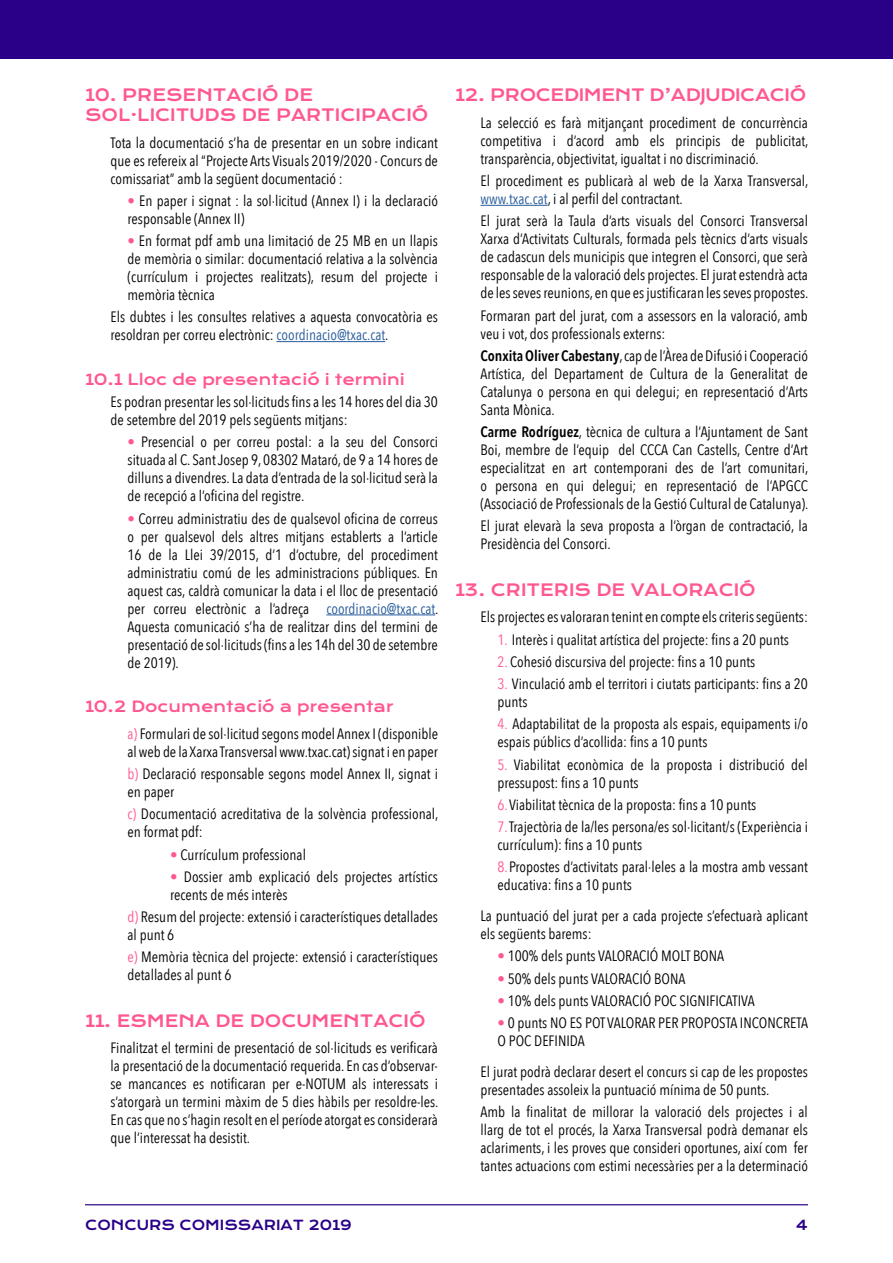
<style>
.page{position:relative;width:893px;height:1263px;background:#fff}
.page>*{position:absolute;margin:0;border:0;box-sizing:border-box;transform-origin:0 0}
.t1{font:16.5px/19.8px "Krona One";color:#ff5791}
.t2{font:16.5px "Krona One";letter-spacing:-.02em;color:#ff5791}
.t3{font:15px/18px "Avenir Next Condensed";color:#000}
.t4{font:15px "Krona One";color:#ff5791}
.t5{font:13.5px "Krona One";color:#290087}
.s1{color:#ff5791}
.s2{color:#275b9b}
.s3{font-weight:600}
</style>
<div class="page">
<hr style="left:85px;top:1204px;width:723px;height:1px;background:#290087">
<div style="left:0;top:0;width:893px;height:59px;background:#290087"></div>
<hr style="left:276px;top:341px;width:109px;height:1px;background:#275b9b">
<hr style="left:326px;top:614px;width:109px;height:1px;background:#275b9b">
<hr style="left:480px;top:205px;width:68px;height:1px;background:#275b9b">
<p class="t1" style="left:85px;top:85px;width:345px">10. PRESENTACIÓ DE<br>SOL·LICITUDS DE PARTICIPACIÓ</p>
<p class="t3" style="left:111px;top:133px;width:329px;text-align:justify">Tota la documentació s’ha de presentar en un sobre indicant que es refereix al “Projecte Arts Visuals 2019/2020 - Concurs de comissariat” amb la següent documentació :</p>
<p class="t3" style="left:128px;top:191px;width:312px"><span class="s1">•</span> En paper i signat : la sol·licitud (Annex I) i la declaració responsable (Annex II)</p>
<p class="t3" style="left:128px;top:231px;width:312px;text-align:justify"><span class="s1">•</span> En format pdf amb una limitació de 25 MB en un llapis de memòria o similar: documentació relativa a la solvència (currículum i projectes realitzats), resum del projecte i memòria tècnica</p>
<p class="t3" style="left:111px;top:307px;width:329px">Els dubtes i les consultes relatives a aquesta convocatòria es resoldran per correu electrònic: <span class="s2">coordinacio@txac.cat</span>.</p>
<p class="t4" style="left:85px;top:370px;width:321px">10.1 Lloc de presentació i termini</p>
<p class="t3" style="left:111px;top:392px;width:329px">Es podran presentar les sol·licituds fins a les 14 hores del dia 30 de setembre del 2019 pels següents mitjans:</p>
<p class="t3" style="left:128px;top:432px;width:312px;text-align:justify"><span class="s1">•</span> Presencial o per correu postal: a la seu del Consorci situada al C. Sant Josep 9, 08302 Mataró, de 9 a 14 hores de dilluns a divendres. La data d’entrada de la sol·licitud serà la de recepció a l’oficina del registre.</p>
<p class="t3" style="left:128px;top:509px;width:312px;text-align:justify"><span class="s1">•</span> Correu administratiu des de qualsevol oficina de correus o per qualsevol dels altres mitjans establerts a l’article 16 de la Llei 39/2015, d’1 d’octubre, del procediment administratiu comú de les administracions públiques. En aquest cas, caldrà comunicar la data i el lloc de presentació per correu electrònic a l’adreça <span class="s2">coordinacio@txac.cat</span>.<br>Aquesta comunicació s’ha de realitzar dins del termini de presentació de sol·licituds (fins a les 14h del 30 de setembre de 2019).</p>
<p class="t4" style="left:85px;top:697px;width:310px">10.2 Documentació a presentar</p>
<p class="t3" style="left:128px;top:724px;width:312px"><span class="s1">a)</span> Formulari de sol·licitud segons model Annex I (disponible al web de la Xarxa Transversal www.txac.cat) signat i en paper</p>
<p class="t3" style="left:128px;top:764px;width:312px"><span class="s1">b)</span> Declaració responsable segons model Annex II, signat i en paper</p>
<p class="t3" style="left:128px;top:804px;width:312px"><span class="s1">c)</span> Documentació acreditativa de la solvència professional, en format pdf:</p>
<p class="t3" style="left:170px;top:844px;width:137px"><span class="s1">•</span> Currículum professional</p>
<p class="t3" style="left:170px;top:867px;width:269px"><span class="s1">•</span> Dossier amb explicació dels projectes artístics recents de més interès</p>
<p class="t3" style="left:128px;top:907px;width:312px"><span class="s1">d)</span> Resum del projecte: extensió i característiques detallades al punt 6</p>
<p class="t3" style="left:128px;top:947px;width:312px"><span class="s1">e)</span> Memòria tècnica del projecte: extensió i característiques detallades al punt 6</p>
<p class="t1" style="left:85px;top:1011px;width:342px">11. ESMENA DE DOCUMENTACIÓ</p>
<p class="t3" style="left:111px;top:1038px;width:329px;text-align:justify">Finalitzat el termini de presentació de sol·licituds es verificarà la presentació de la documentació requerida. En cas d’observar&shy;se mancances es notificaran per e-NOTUM als interessats i s’atorgarà un termini màxim de 5 dies hàbils per resoldre-les.<br>En cas que no s’hagin resolt en el període atorgat es considerarà que l’interessat ha desistit.</p>
<p class="t2" style="left:455px;top:85px;width:353px">12. PROCEDIMENT D’ADJUDICACIÓ</p>
<p class="t3" style="left:480px;top:113px;width:329px;text-align:justify">La selecció es farà mitjançant procediment de concurrència competitiva i d’acord amb els principis de publicitat, transparència, objectivitat, igualtat i no discriminació.</p>
<p class="t3" style="left:480px;top:171px;width:329px">El procediment es publicarà al web de la Xarxa Transversal, <span class="s2">www.txac.cat</span>, i al perfil del contractant.</p>
<p class="t3" style="left:480px;top:211px;width:329px;text-align:justify">El jurat serà la Taula d’arts visuals del Consorci Transversal Xarxa d’Activitats Culturals, formada pels tècnics d’arts visuals de cadascun dels municipis que integren el Consorci, que serà responsable de la valoració dels projectes. El jurat estendrà acta de les seves reunions, en que es justificaran les seves propostes.</p>
<p class="t3" style="left:480px;top:306px;width:329px">Formaran part del jurat, com a assessors en la valoració, amb veu i vot, dos professionals externs:</p>
<p class="t3" style="left:480px;top:346px;width:329px;text-align:justify"><span class="s3">Conxita Oliver Cabestany</span>, cap de l’Àrea de Difusió i Cooperació Artística, del Departament de Cultura de la Generalitat de Catalunya o persona en qui delegui; en representació d’Arts Santa Mònica.</p>
<p class="t3" style="left:480px;top:422px;width:329px;text-align:justify"><span class="s3">Carme Rodríguez</span>, tècnica de cultura a l’Ajuntament de Sant Boi, membre de l’equip del CCCA Can Castells, Centre d’Art especialitzat en art contemporani des de l’art comunitari, o persona en qui delegui; en representació de l’APGCC (Associació de Professionals de la Gestió Cultural de Catalunya).</p>
<p class="t3" style="left:480px;top:516px;width:329px">El jurat elevarà la seva proposta a l’òrgan de contractació, la<br>Presidència del Consorci.</p>
<p class="t1" style="left:455px;top:580px;width:302px">13. CRITERIS DE VALORACIÓ</p>
<p class="t3" style="left:480px;top:607px;width:329px">Els projectes es valoraran tenint en compte els criteris següents:</p>
<p class="t3" style="left:497px;top:630px;width:293px"><span class="s1">1.</span> Interès i qualitat artística del projecte: fins a 20 punts</p>
<p class="t3" style="left:497px;top:652px;width:259px"><span class="s1">2.</span> Cohesió discursiva del projecte: fins a 10 punts</p>
<p class="t3" style="left:497px;top:674px;width:312px"><span class="s1">3.</span> Vinculació amb el territori i ciutats participants: fins a 20 punts</p>
<p class="t3" style="left:497px;top:714px;width:312px"><span class="s1">4.</span> Adaptabilitat de la proposta als espais, equipaments i/o espais públics d’acollida: fins a 10 punts</p>
<p class="t3" style="left:497px;top:754px;width:312px"><span class="s1">5.</span> Viabilitat econòmica de la proposta i distribució del pressupost: fins a 10 punts</p>
<p class="t3" style="left:497px;top:793px;width:312px;line-height:22.2px"><span class="s1">6.</span>Viabilitat tècnica de la proposta: fins a 10 punts<br><span class="s1">7.</span>Trajectòria de la/les persona/es sol·licitant/s (Experiència i</p>
<p class="t3" style="left:497px;top:833px;width:312px;line-height:22.2px">currículum): fins a 10 punts<br><span class="s1">8.</span>Propostes d’activitats paral·leles a la mostra amb vessant</p>
<p class="t3" style="left:480px;top:869px;width:329px;line-height:30.8px;text-indent:17px">educativa: fins a 10 punts<br>La puntuació del jurat per a cada projecte s’efectuarà aplicant</p>
<p class="t3" style="left:480px;top:924px;width:113px">els següents barems:</p>
<p class="t3" style="left:497px;top:946px;width:228px"><span class="s1">•</span> 100% dels punts VALORACIÓ MOLT BONA</p>
<p class="t3" style="left:497px;top:968px;width:189px"><span class="s1">•</span> 50% dels punts VALORACIÓ BONA</p>
<p class="t3" style="left:497px;top:991px;width:259px"><span class="s1">•</span> 10% dels punts VALORACIÓ POC SIGNIFICATIVA</p>
<p class="t3" style="left:497px;top:1013px;width:312px"><span class="s1">•</span> 0 punts NO ES POT VALORAR PER PROPOSTA INCONCRETA<br>O POC DEFINIDA</p>
<p class="t3" style="left:480px;top:1062px;width:329px">El jurat podrà declarar desert el concurs si cap de les propostes presentades assoleix la puntuació mínima de 50 punts.</p>
<p class="t3" style="left:480px;top:1102px;width:329px;text-align:justify">Amb la finalitat de millorar la valoració dels projectes i al llarg de tot el procés, la Xarxa Transversal podrà demanar els aclariments, i les proves que consideri oportunes, així com fer tantes actuacions com estimi necessàries per a la determinació</p>
<p class="t5" style="left:85px;top:1216px;width:269px">CONCURS COMISSARIAT 2019</p>
<p class="t5" style="left:796px;top:1216px;width:14px">4</p>
</div>
